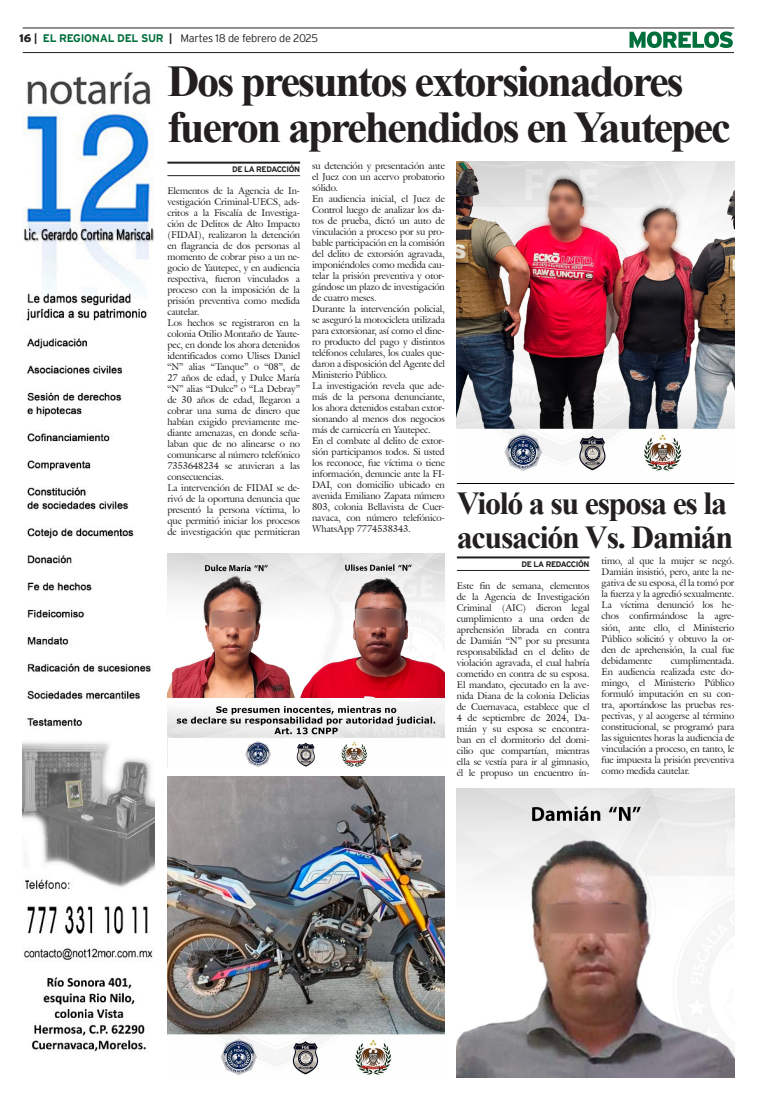
<style>
.page{position:relative;width:757px;height:1106px;background:#fff}
.page>*{position:absolute;margin:0;border:0;box-sizing:border-box;transform-origin:0 0}
.Cabeza_01{font:700 44px "Times New Roman";letter-spacing:-.05em;color:#231f20}
.Cabeza_02{font:700 32px/34px "Times New Roman";letter-spacing:-.04em;color:#231f20}
.t1{font:300 11px "Interstate";letter-spacing:-.025em;color:#231f20}
.t2{font:9.5px/11px "Galliard IT Cby BT";letter-spacing:-.01em;color:#231f20;text-align:justify}
.t3{font:700 8px "Interstate";letter-spacing:-.05em;color:#231f20}
.s1{font-weight:900}
.s2{font-weight:700}
.s3{font-weight:700;color:#006f3c}
</style>
<div class="page">
<hr style="left:23px;top:28px;width:711px;height:1px;background:#231f20">
<hr style="left:23px;top:52px;width:711px;height:1px;background:#231f20">
<svg style="left:629px;top:31px;width:104px;height:17px"></svg>
<img style="left:23px;top:72px;width:132px;height:980px">
<hr style="left:167px;top:162px;width:133px;height:2px;background:#231f20">
<hr style="left:167px;top:175px;width:133px;height:1px;background:#231f20">
<hr style="left:457px;top:556px;width:132px;height:2px;background:#231f20">
<hr style="left:457px;top:570px;width:132px;height:1px;background:#231f20">
<hr style="left:457px;top:483px;width:277px;height:1px;background:#000">
<img style="left:167px;top:553px;width:278px;height:214px">
<img style="left:457px;top:162px;width:277px;height:309px">
<img style="left:167px;top:776px;width:278px;height:299px">
<img style="left:457px;top:788px;width:277px;height:289px">
<p class="t1" style="left:19px;top:32px;width:300px"><span class="s1">16</span> <span class="s2">|</span> <span class="s3">EL REGIONAL DEL SUR</span> <span class="s2">|</span> Martes 18 de febrero de 2025</p>
<p class="Cabeza_01" style="left:167px;top:49px;width:518px">Dos presuntos extorsionadores</p>
<p class="Cabeza_01" style="left:167px;top:95px;width:565px">fueron aprehendidos en Yautepec</p>
<p class="t3" style="left:232px;top:165px;width:69px">DE LA REDACCIÓN</p>
<p class="t2" style="left:312px;top:160px;width:134px">su detención y presentación ante el Juez con un acervo probatorio sólido.</p>
<p class="t2" style="left:312px;top:193px;width:134px">En audiencia inicial, el Juez de Control luego de analizar los da&shy;tos de prueba, dictó un auto de vinculación a proceso por su pro&shy;bable participación en la comisión del delito de extorsión agravada, imponiéndoles como medida cau&shy;telar la prisión preventiva y otor&shy;gándose un plazo de investigación de cuatro meses.</p>
<p class="t2" style="left:312px;top:303px;width:134px">Durante la intervención policial, se aseguró la motocicleta utilizada para extorsionar, así como el dine&shy;ro producto del pago y distintos teléfonos celulares, los cuales que&shy;daron a disposición del Agente del Ministerio Público.</p>
<p class="t2" style="left:312px;top:380px;width:134px">La investigación revela que ade&shy;más de la persona denunciante, los ahora detenidos estaban extor&shy;sionando al menos dos negocios más de carnicería en Yautepec.</p>
<p class="t2" style="left:312px;top:435px;width:134px">En el combate al delito de extor&shy;sión participamos todos. Si usted los reconoce, fue víctima o tiene información, denuncie ante la FI-DAI, con domicilio ubicado en avenida Emiliano Zapata número 803, colonia Bellavista de Cuer&shy;navaca, con número telefónico-WhatsApp 7774538343.</p>
<p class="t2" style="left:167px;top:185px;width:134px">Elementos de la Agencia de In&shy;vestigación Criminal-UECS, ads&shy;critos a la Fiscalía de Investiga&shy;ción de Delitos de Alto Impacto (FIDAI), realizaron la detención en flagrancia de dos personas al momento de cobrar piso a un ne&shy;gocio de Yautepec, y en audiencia respectiva, fueron vinculados a proceso con la imposición de la prisión preventiva como medida cautelar.</p>
<p class="t2" style="left:167px;top:317px;width:134px">Los hechos se registraron en la colonia Otilio Montaño de Yaute&shy;pec, en donde los ahora detenidos identificados como Ulises Daniel “N” alias “Tanque” o “08”, de 27 años de edad, y Dulce María “N” alias “Dulce” o “La Debray” de 30 años de edad, llegaron a cobrar una suma de dinero que habían exigido previamente me&shy;diante amenazas, en donde seña&shy;laban que de no alinearse o no comunicarse al número telefónico 7353648234 se atuvieran a las consecuencias.</p>
<p class="t2" style="left:167px;top:482px;width:134px">La intervención de FIDAI se de&shy;rivó de la oportuna denuncia que presentó la persona víctima, lo que permitió iniciar los procesos de investigación que permitieran</p>
<p class="Cabeza_02" style="left:457px;top:485px;width:278px">Violó a su esposa es la acusación Vs. Damián</p>
<p class="t3" style="left:522px;top:560px;width:69px">DE LA REDACCIÓN</p>
<p class="t2" style="left:601px;top:555px;width:134px">timo, al que la mujer se negó.<br>Damián insistió, pero, ante la ne&shy;gativa de su esposa, él la tomó por la fuerza y la agredió sexualmente.<br>La víctima denunció los he&shy;chos confirmándose la agre&shy;sión, ante ello, el Ministerio Público solicitó y obtuvo la or&shy;den de aprehensión, la cual fue debidamente</p>
<p class="t2" style="left:457px;top:580px;width:134px">Este fin de semana, elementos de la Agencia de Investigación Criminal (AIC) dieron legal cumplimiento a una orden de aprehensión librada en contra de Damián “N” por su presunta responsabilidad en el delito de violación agravada, el cual habría cometido en contra de su esposa.<br>El mandato, ejecutado en la ave&shy;nida Diana de la colonia Delicias de Cuernavaca, establece que el 4 de septiembre de 2024, Da&shy;mián y su esposa se encontra&shy;ban en el dormitorio del domi&shy;cilio que compartían, mientras ella se vestía para ir al gimnasio, él le propuso un encuentro ín-</p>
<p class="t2" style="left:601px;top:654px;width:134px;text-indent:69px">cumplimentada.<br>En audiencia realizada este do&shy;mingo, el Ministerio Público formuló imputación en su con&shy;tra, aportándose las pruebas res&shy;pectivas, y al acogerse al término constitucional, se programó para las siguientes horas la audiencia de vinculación a proceso, en tanto, le fue impuesta la prisión preventiva como medida cautelar.</p>
</div>
